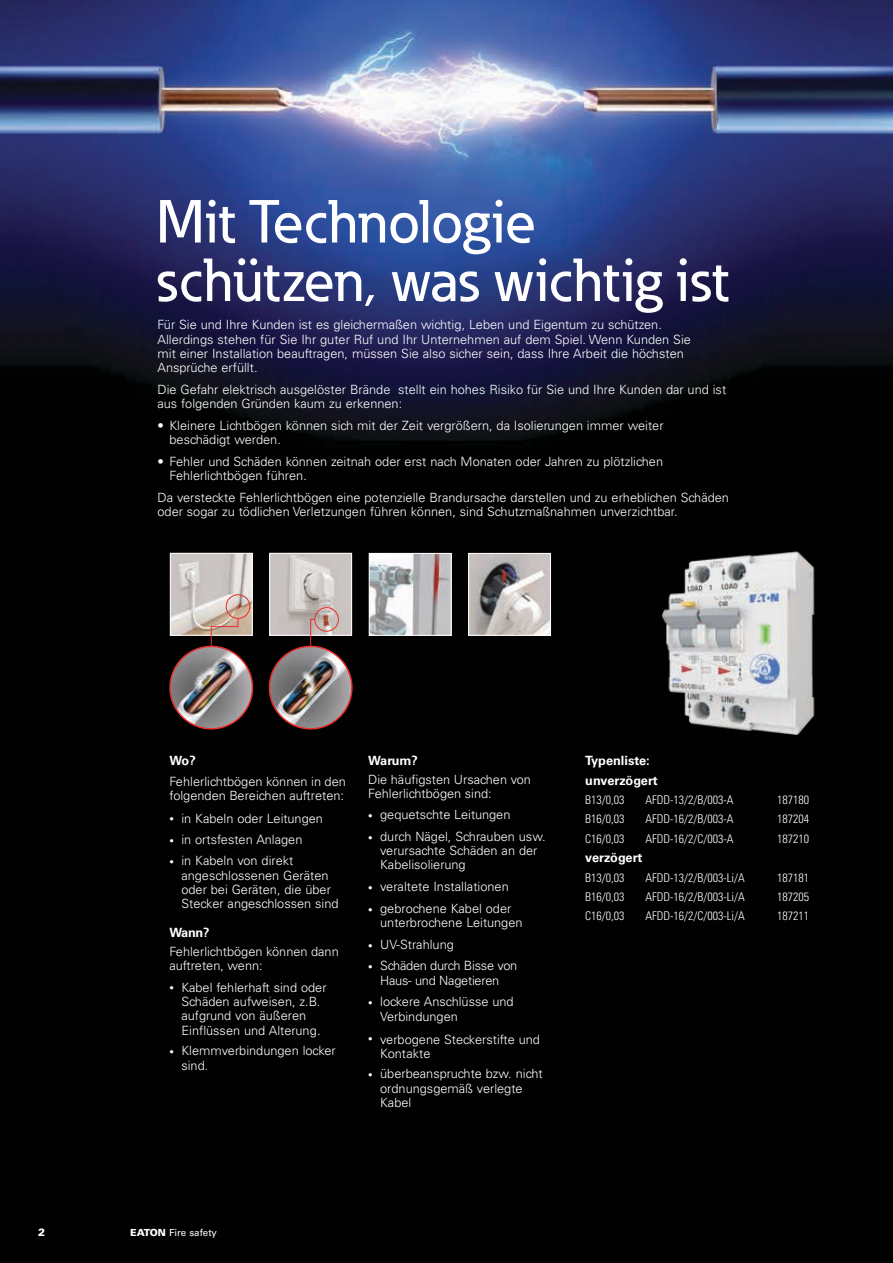
<style>
.page{position:relative;width:893px;height:1263px;background:#fff}
.page>*{position:absolute;margin:0;border:0;box-sizing:border-box;transform-origin:0 0}
.t1{font:500 60px/58.5px "Eaton";color:#fff}
.t2{font:300 12.75px/14.2px "Univers LT Std";color:#fff}
.t3{font:700 12.75px/19.8px "Univers LT Std";color:#fff}
.t4{font:300 12.75px/14.2px "Univers LT Std";letter-spacing:-.02em;color:#fff;text-align:center}
.t5{font:300 condensed 12px "Univers LT Std";color:#fff}
.t6{font:900 10.5px "Univers LT Std";color:#fff}
.t7{font:9.75px "Univers LT Std";color:#fff}
.s1{font-size:9px}
.s2{font-weight:900}
</style>
<div class="page">
<img style="left:0;top:0;width:893px;height:1263px">
<img style="left:172px;top:555px;width:78px;height:78px">
<div style="left:170px;top:553px;width:82px;height:82px;border:1px solid #fff"></div>
<img style="left:271px;top:555px;width:79px;height:78px">
<div style="left:269px;top:553px;width:83px;height:82px;border:1px solid #fff"></div>
<img style="left:371px;top:555px;width:78px;height:78px">
<div style="left:369px;top:553px;width:82px;height:82px;border:1px solid #fff"></div>
<img style="left:470px;top:555px;width:79px;height:78px">
<div style="left:468px;top:553px;width:83px;height:82px;border:1px solid #fff"></div>
<img style="left:170px;top:646px;width:82px;height:83px;border-radius:41px">
<div style="left:169px;top:646px;width:84px;height:83px;border:2px solid #e82d2a;border-radius:50%"></div>
<img style="left:269px;top:646px;width:83px;height:83px;border-radius:41px">
<div style="left:269px;top:646px;width:84px;height:83px;border:2px solid #e82d2a;border-radius:50%"></div>
<div style="left:226px;top:594px;width:24px;height:25px;border:1px solid #e82d2a;border-radius:50%"></div>
<div style="left:314px;top:607px;width:25px;height:25px;border:1px solid #e82d2a;border-radius:50%"></div>
<svg style="left:211px;top:618px;width:28px;height:29px"></svg>
<svg style="left:310px;top:618px;width:5px;height:29px"></svg>
<img style="left:635px;top:535px;width:213px;height:213px">
<h1 class="t1" style="left:156px;top:192px;width:574px">Mit Technologie schützen, was wichtig ist</h1>
<p class="t2" style="left:158px;top:318px;width:535px">Für Sie und Ihre Kunden ist es gleichermaßen wichtig, Leben und Eigentum zu schützen.<br>Allerdings stehen für Sie Ihr guter Ruf und Ihr Unternehmen auf dem Spiel. Wenn Kunden Sie mit einer Installation beauftragen, müssen Sie also sicher sein, dass Ihre Arbeit die höchsten Ansprüche erfüllt.</p>
<p class="t2" style="left:158px;top:382px;width:570px">Die Gefahr elektrisch ausgelöster Brände stellt ein hohes Risiko für Sie und Ihre Kunden dar und ist aus folgenden Gründen kaum zu erkennen:</p>
<p class="t2" style="left:170px;top:418px;width:496px;text-indent:-12px">• Kleinere Lichtbögen können sich mit der Zeit vergrößern, da Isolierungen immer weiter beschädigt werden.</p>
<p class="t2" style="left:170px;top:454px;width:495px;text-indent:-12px">• Fehler und Schäden können zeitnah oder erst nach Monaten oder Jahren zu plötzlichen<br>Fehlerlichtbögen führen.</p>
<p class="t2" style="left:158px;top:490px;width:573px">Da versteckte Fehlerlichtbögen eine potenzielle Brandursache darstellen und zu erheblichen Schäden oder sogar zu tödlichen Verletzungen führen können, sind Schutzmaßnahmen unverzichtbar.</p>
<p class="t3" style="left:169px;top:751px;width:28px">Wo?</p>
<p class="t2" style="left:169px;top:774px;width:178px">Fehlerlichtbögen können in den folgenden Bereichen auftreten:</p>
<p class="t2" style="left:169px;top:811px;width:155px"><span class="s1">•</span> in Kabeln oder Leitungen</p>
<p class="t2" style="left:169px;top:832px;width:135px"><span class="s1">•</span> in ortsfesten Anlagen</p>
<p class="t2" style="left:181px;top:854px;width:159px;text-indent:-12px"><span class="s1">•</span> in Kabeln von direkt angeschlossenen Geräten oder bei Geräten, die über<br>Stecker angeschlossen sind</p>
<p class="t3" style="left:169px;top:923px;width:42px">Wann?</p>
<p class="t2" style="left:169px;top:944px;width:171px">Fehlerlichtbögen können dann auftreten, wenn:</p>
<p class="t2" style="left:181px;top:980px;width:147px;text-indent:-12px"><span class="s1">•</span> Kabel fehlerhaft sind oder<br>Schäden aufweisen, z.B. aufgrund von äußeren<br>Einflüssen und Alterung.</p>
<p class="t2" style="left:181px;top:1043px;width:156px;text-indent:-12px"><span class="s1">•</span> Klemmverbindungen locker sind.</p>
<p class="t3" style="left:368px;top:751px;width:51px">Warum?</p>
<p class="t2" style="left:368px;top:772px;width:164px">Die häufigsten Ursachen von<br>Fehlerlichtbögen sind:</p>
<p class="t2" style="left:368px;top:807px;width:144px"><span class="s1">•</span> gequetschte Leitungen</p>
<p class="t2" style="left:380px;top:829px;width:167px;text-indent:-12px"><span class="s1">•</span> durch Nägel, Schrauben usw. verursachte Schäden an der<br>Kabelisolierung</p>
<p class="t2" style="left:368px;top:879px;width:142px"><span class="s1">•</span> veraltete Installationen</p>
<p class="t2" style="left:380px;top:901px;width:144px;text-indent:-12px"><span class="s1">•</span> gebrochene Kabel oder unterbrochene Leitungen</p>
<p class="t2" style="left:368px;top:937px;width:87px"><span class="s1">•</span> UV-Strahlung</p>
<p class="t4" style="left:368px;top:959px;width:151px"><span class="s1">•</span> Schäden durch Bisse von<br>Haus- und Nagetieren</p>
<p class="t2" style="left:380px;top:995px;width:135px;text-indent:-12px"><span class="s1">•</span> lockere Anschlüsse und<br>Verbindungen</p>
<p class="t2" style="left:380px;top:1032px;width:161px;text-indent:-12px"><span class="s1">•</span> verbogene Steckerstifte und<br>Kontakte</p>
<p class="t2" style="left:380px;top:1067px;width:164px;text-indent:-12px"><span class="s1">•</span> überbeanspruchte bzw. nicht ordnungsgemäß verlegte<br>Kabel</p>
<p class="t3" style="left:585px;top:751px;width:74px">Typenliste: unverzögert</p>
<p class="t5" style="left:585px;top:793px;width:41px">B13/0,03</p>
<p class="t5" style="left:645px;top:793px;width:89px">AFDD-13/2/B/003-A</p>
<p class="t5" style="left:777px;top:793px;width:33px">187180</p>
<p class="t5" style="left:585px;top:812px;width:41px">B16/0,03</p>
<p class="t5" style="left:645px;top:812px;width:89px">AFDD-16/2/B/003-A</p>
<p class="t5" style="left:777px;top:812px;width:33px">187204</p>
<p class="t5" style="left:585px;top:831px;width:41px">C16/0,03</p>
<p class="t5" style="left:645px;top:831px;width:89px">AFDD-16/2/C/003-A</p>
<p class="t5" style="left:777px;top:831px;width:33px">187210</p>
<p class="t3" style="left:585px;top:848px;width:59px">verzögert</p>
<p class="t5" style="left:585px;top:870px;width:41px">B13/0,03</p>
<p class="t5" style="left:645px;top:870px;width:101px">AFDD-13/2/B/003-Li/A</p>
<p class="t5" style="left:777px;top:870px;width:33px">187181</p>
<p class="t5" style="left:585px;top:889px;width:41px">B16/0,03</p>
<p class="t5" style="left:645px;top:889px;width:101px">AFDD-16/2/B/003-Li/A</p>
<p class="t5" style="left:777px;top:889px;width:33px">187205</p>
<p class="t5" style="left:585px;top:908px;width:41px">C16/0,03</p>
<p class="t5" style="left:645px;top:908px;width:101px">AFDD-16/2/C/003-Li/A</p>
<p class="t5" style="left:777px;top:908px;width:33px">187211</p>
<p class="t6" style="left:38px;top:1225px;width:9px">2</p>
<p class="t7" style="left:130px;top:1227px;width:88px"><span class="s2">EATON</span> Fire safety</p>
</div>
